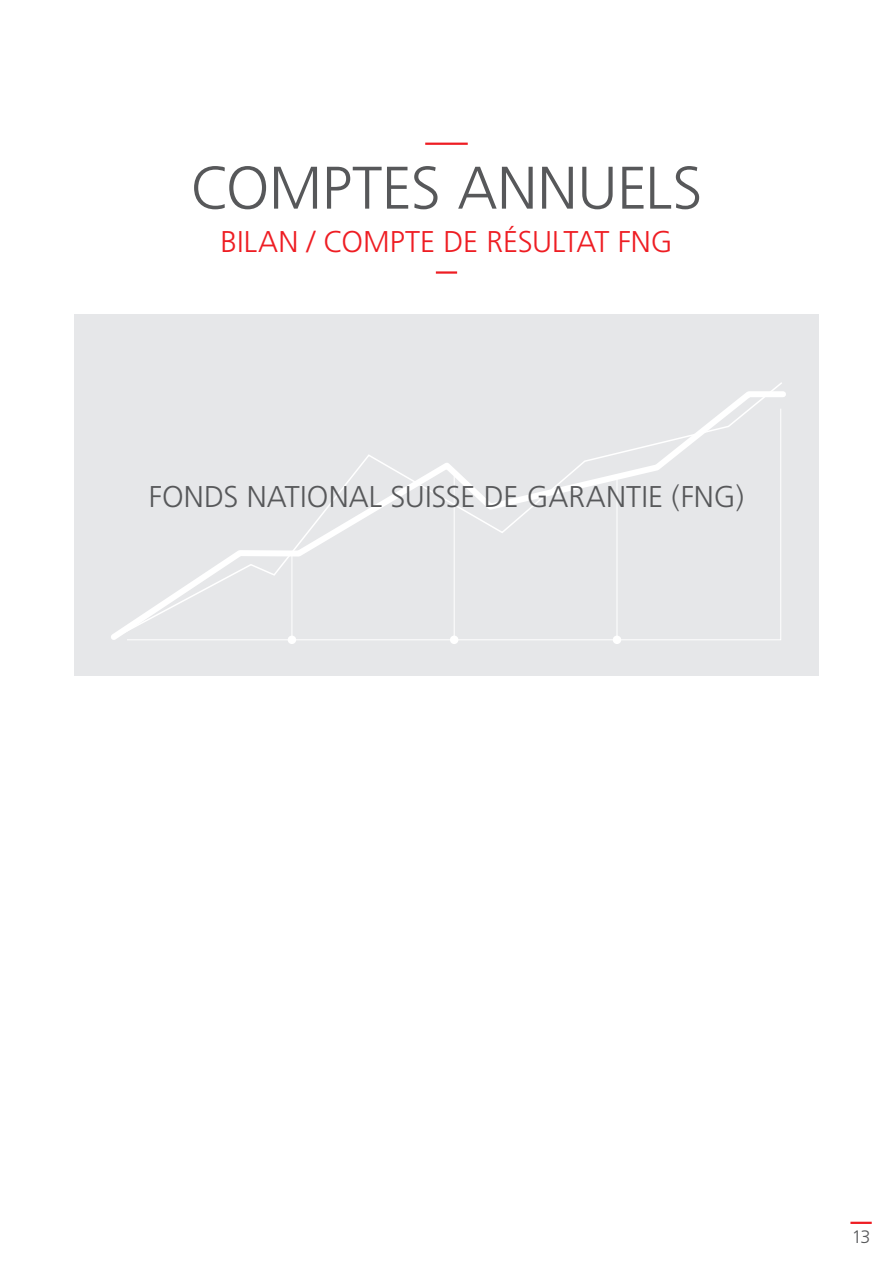
<style>
.page{position:relative;width:893px;height:1263px;background:#fff}
.page>*{position:absolute;margin:0;border:0;box-sizing:border-box;transform-origin:0 0}
.Headline{font:300 60px "Frutiger";letter-spacing:-.005em;color:#57585a}
.Subline{font:300 30px "Frutiger";letter-spacing:.005em;color:#57585a}
.Subline-2{font:300 30px "Frutiger";letter-spacing:-.005em;color:#ee1d23}
.t1{font:300 18px "Frutiger";color:#57585a}
</style>
<div class="page">
<hr style="left:850px;top:1222px;width:22px;height:2px;background:#ee1d23">
<hr style="left:425px;top:143px;width:43px;height:2px;background:#ee1d23">
<hr style="left:436px;top:271px;width:21px;height:3px;background:#ee1d23">
<div style="left:74px;top:315px;width:745px;height:361px;background:#e6e7e9"></div>
<div style="left:288px;top:635px;width:8px;height:9px;background:#fff;border-radius:50%"></div>
<div style="left:450px;top:635px;width:8px;height:9px;background:#fff;border-radius:50%"></div>
<div style="left:613px;top:635px;width:8px;height:9px;background:#fff;border-radius:50%"></div>
<svg style="left:111px;top:382px;width:673px;height:258px"></svg>
<hr style="left:292px;top:554px;width:1px;height:86px;background:#fff">
<hr style="left:454px;top:474px;width:1px;height:166px;background:#fff">
<hr style="left:617px;top:477px;width:1px;height:163px;background:#fff">
<p class="Headline" style="left:191px;top:154px;width:513px">COMPTES ANNUELS</p>
<p class="Subline-2" style="left:220px;top:225px;width:454px">BILAN / COMPTE DE RÉSULTAT FNG</p>
<p class="Subline" style="left:149px;top:480px;width:597px">FONDS NATIONAL SUISSE DE GARANTIE (FNG)</p>
<p class="t1" style="left:852px;top:1227px;width:20px">13</p>
</div>
